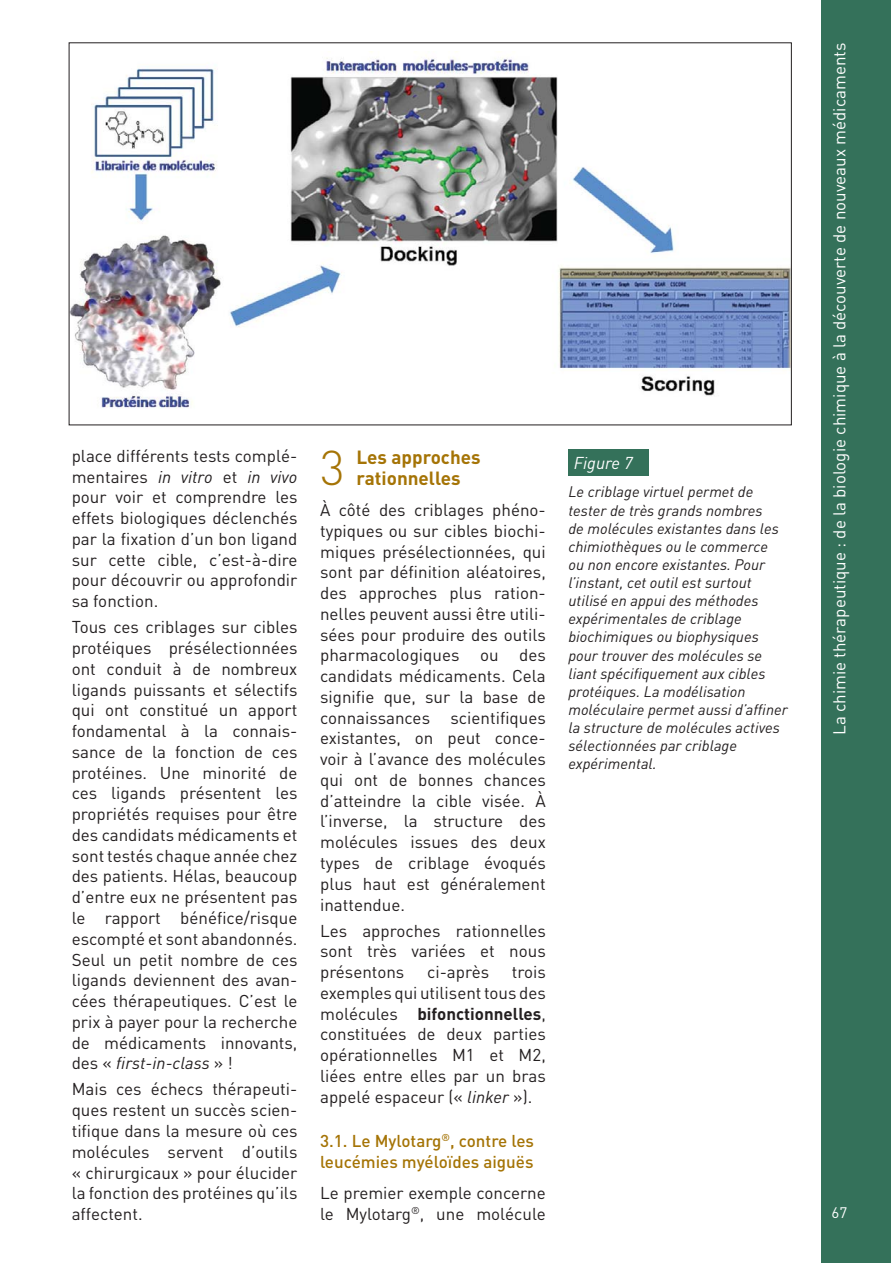
<style>
.page{position:relative;width:893px;height:1263px;background:#fff}
.page>*{position:absolute;margin:0;border:0;box-sizing:border-box;transform-origin:0 0}
.t1{font:300 48px "DIN";color:#a57406}
.t2{font:700 18.9px/20.7px "DIN";color:#a57406}
.t3{font:16.95px/20.7px "DIN";color:#231f20;text-align:justify}
.t4{font:16.95px "DIN";color:#fff}
.t5{font:500 16.95px/20.7px "DIN";color:#a57406}
.t6{font:italic 16.95px "DIN";color:#fff}
.t7{font:italic 15.15px/18.1px "DIN";color:#231f20}
.t8{font:15.15px "DIN";color:#fff}
.s1{font-style:italic}
.s2{font-weight:700}
</style>
<div class="page">
<div style="left:821px;top:0;width:69px;height:1263px;background:#34715a"></div>
<img style="left:71px;top:58px;width:719px;height:350px">
<div style="left:568px;top:449px;width:81px;height:27px;background:#34715a"></div>
<p class="t3" style="left:72px;top:447px;width:227px">place différents tests complé&shy;mentaires <span class="s1">in vitro</span> et <span class="s1">in vivo </span>pour voir et comprendre les effets biologiques déclenchés par la fixation d’un bon ligand sur cette cible, c’est-à-dire pour découvrir ou approfondir sa fonction.</p>
<p class="t3" style="left:72px;top:619px;width:227px">Tous ces criblages sur cibles protéiques présélectionnées ont conduit à de nombreux ligands puissants et sélectifs qui ont constitué un apport fondamental à la connais&shy;sance de la fonction de ces protéines. Une minorité de ces ligands présentent les propriétés requises pour être des candidats médicaments et sont testés chaque année chez des patients. Hélas, beaucoup d’entre eux ne présentent pas le rapport bénéfice/risque escompté et sont abandonnés.<br>Seul un petit nombre de ces ligands deviennent des avan&shy;cées thérapeutiques. C’est le prix à payer pour la recherche de médicaments innovants, des « <span class="s1">first-in-class</span> » !</p>
<p class="t3" style="left:72px;top:1081px;width:227px">Mais ces échecs thérapeuti&shy;ques restent un succès scien&shy;tifique dans la mesure où ces molécules servent d’outils « chirurgicaux » pour élucider la fonction des protéines qu’ils affectent.</p>
<h1 class="t1" style="left:320px;top:438px;width:26px">3</h1>
<p class="t2" style="left:356px;top:448px;width:126px">Les approches rationnelles</p>
<p class="t3" style="left:320px;top:502px;width:227px">À côté des criblages phéno&shy;typiques ou sur cibles biochi&shy;miques présélectionnées, qui sont par définition aléatoires, des approches plus ration&shy;nelles peuvent aussi être utili&shy;sées pour produire des outils pharmacologiques ou des candidats médicaments. Cela signifie que, sur la base de connaissances scientifiques existantes, on peut conce&shy;voir à l’avance des molécules qui ont de bonnes chances d’atteindre la cible visée. À l’inverse, la structure des molécules issues des deux types de criblage évoqués plus haut est généralement inattendue.</p>
<p class="t3" style="left:320px;top:922px;width:227px">Les approches rationnelles sont très variées et nous présentons</p>
<p class="t3" style="left:427px;top:964px;width:64px">ci-après</p>
<p class="t3" style="left:320px;top:964px;width:227px;text-indent:192px">trois exemples qui utilisent tous des molécules <span class="s2">bifonctionnelles</span>, constituées de deux parties opérationnelles M1 et M2, liées entre elles par un bras appelé espaceur (« <span class="s1">linker</span> »).</p>
<p class="t5" style="left:320px;top:1132px;width:215px">3.1. Le Mylotarg<sup>®</sup>, contre les leucémies myéloïdes aiguës</p>
<p class="t3" style="left:320px;top:1185px;width:227px">Le premier exemple concerne le Mylotarg<sup>®</sup>, une molécule</p>
<p class="t6" style="left:574px;top:457px;width:60px">Figure 7</p>
<p class="t7" style="left:568px;top:484px;width:221px">Le criblage virtuel permet de tester de très grands nombres<br>de molécules existantes dans les chimiothèques ou le commerce<br>ou non encore existantes. Pour l’instant, cet outil est surtout utilisé en appui des méthodes expérimentales de criblage biochimiques ou biophysiques pour trouver des molécules se liant spécifiquement aux cibles protéiques. La modélisation moléculaire permet aussi d’affiner la structure de molécules actives sélectionnées par criblage expérimental.</p>
<p class="t4" style="left:833px;top:735px;width:694px;rotate:-90deg">La chimie thérapeutique : de la biologie chimique à la découverte de nouveaux médicaments</p>
<p class="t8" style="left:831px;top:1207px;width:17px">67</p>
</div>
